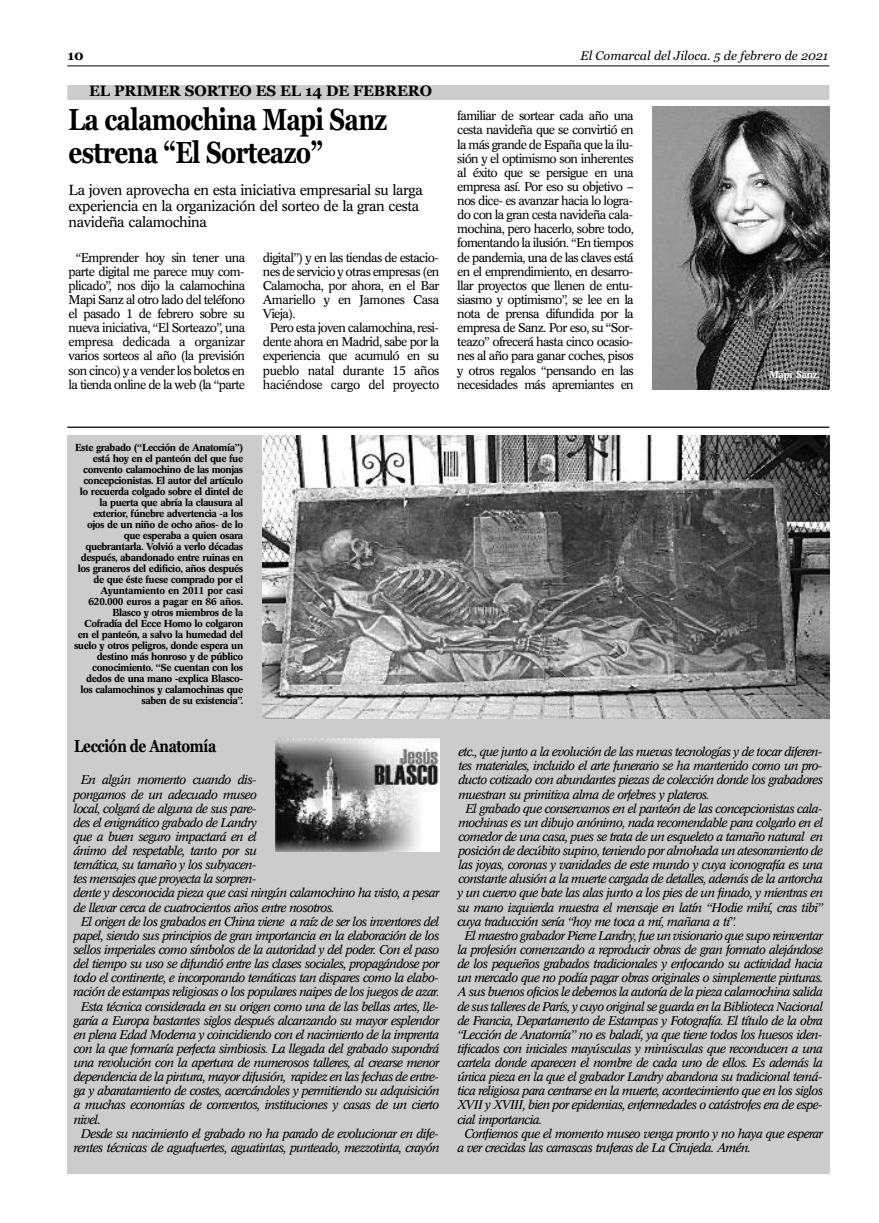
<style>
.page{position:relative;width:879px;height:1223px;background:#fff}
.page>*{position:absolute;margin:0;border:0;box-sizing:border-box;transform-origin:0 0}
.t1{font:700 30.25px/33.1px "Georgia";letter-spacing:-.025em;color:#000;scale:.8 1}
.t2{font:700 17.25px "Georgia";letter-spacing:-.03em;color:#000;scale:.8 1}
.t3{font:700 15px "Georgia";letter-spacing:-.005em;color:#000}
.t4{font:14.38px/15.9px "Concorde BE";letter-spacing:-.035em;color:#000}
.t5{font:700 13.75px "Georgia";color:#000}
.t6{font:italic 12.5px "Concorde BE";letter-spacing:-.06em;color:#000}
.t7{font:12.5px/14.1px "Concorde BE";letter-spacing:-.055em;color:#000;text-align:center}
.t8{font:12.5px "Concorde BE";letter-spacing:-.035em;color:#000}
.t9{font:italic 12.5px "Georgia";color:#000}
.t10{font:500 10px/11px "Concorde BE";letter-spacing:-.045em;color:#000;text-align:right}
.t11{font:500 10px "Concorde BE";letter-spacing:-.02em;color:#fff}
</style>
<div class="page">
<hr style="left:67px;top:66px;width:762px;height:1px;background:#000">
<div style="left:67px;top:435px;width:762px;height:738px;background:#ccc"></div>
<img style="left:276px;top:738px;width:163px;height:113px">
<img style="left:262px;top:435px;width:567px;height:283px">
<hr style="left:67px;top:426px;width:762px;height:2px;background:#000">
<div style="left:67px;top:85px;width:762px;height:15px;background:#ccc"></div>
<img style="left:652px;top:106px;width:177px;height:284px">
<p class="t5" style="left:67px;top:45px;width:18px">10</p>
<p class="t9" style="left:580px;top:47px;width:249px">El Comarcal del Jiloca. 5 de febrero de 2021</p>
<p class="t3" style="left:89px;top:80px;width:344px">EL PRIMER SORTEO ES EL 14 DE FEBRERO</p>
<h1 class="t1" style="left:69px;top:101px;width:400px">La calamochina Mapi Sanz estrena “El Sorteazo”</h1>
<p class="t4" style="left:69px;top:183px;width:356px">La joven aprovecha en esta iniciativa empresarial su larga experiencia en la organización del sorteo de la gran cesta navideña calamochina</p>
<p class="t7" style="left:69px;top:250px;width:178px">“Emprender hoy sin tener una parte digital me parece muy com&shy;plicado”, nos dijo la calamochina Mapi Sanz al otro lado del teléfono el pasado 1 de febrero sobre su nueva iniciativa, “El Sorteazo”, una empresa dedicada a organizar varios sorteos al año (la previsión son cinco) y a vender los boletos en la tienda online de la web (la “parte</p>
<p class="t7" style="left:263px;top:250px;width:177px">digital”) y en las tiendas de estacio-</p>
<p class="t7" style="left:263px;top:264px;width:178px">nes de servicio y otras empresas (en</p>
<p class="t7" style="left:263px;top:278px;width:178px">Calamocha, por ahora, en el Bar</p>
<p class="t8" style="left:263px;top:292px;width:178px">Amariello y en Jamones Casa</p>
<p class="t7" style="left:263px;top:307px;width:34px">Vieja).</p>
<p class="t7" style="left:270px;top:321px;width:170px">Pero esta joven calamochina, resi-</p>
<p class="t7" style="left:263px;top:335px;width:178px">dente ahora en Madrid, sabe por la</p>
<p class="t7" style="left:263px;top:349px;width:178px">experiencia que acumuló en su</p>
<p class="t8" style="left:263px;top:363px;width:178px">pueblo natal durante 15 años</p>
<p class="t8" style="left:263px;top:377px;width:178px">haciéndose cargo del proyecto</p>
<p class="t7" style="left:457px;top:109px;width:178px;text-align:justify">familiar de sortear cada año una cesta navideña que se convirtió en la más grande de España que la ilu&shy;sión y el optimismo son inherentes al éxito que se persigue en una empresa así. Por eso su objetivo – nos dice- es avanzar hacia lo logra&shy;do con la gran cesta navideña cala&shy;mochina, pero hacerlo, sobre todo, fomentando la ilusión. “En tiempos de pandemia, una de las claves está en el emprendimiento, en desarro&shy;llar proyectos que llenen de entu&shy;siasmo y optimismo”, se lee en la nota de prensa difundida por la empresa de Sanz. Por eso, su “Sor&shy;teazo” ofrecerá hasta cinco ocasio&shy;nes al año para ganar coches, pisos y otros regalos “pensando en las necesidades más apremiantes en</p>
<p class="t11" style="left:769px;top:368px;width:52px">Mapi Sanz.</p>
<p class="t10" style="left:74px;top:442px;width:171px">Este grabado (“Lección de Anatomía”) está hoy en el panteón del que fue convento calamochino de las monjas concepcionistas. El autor del artículo lo recuerda colgado sobre el dintel de la puerta que abría la clausura al exterior, fúnebre advertencia -a los ojos de un niño de ocho años- de lo que esperaba a quien osara quebrantarla. Volvió a verlo décadas después, abandonado entre ruinas en los graneros del edificio, años después de que éste fuese comprado por el Ayuntamiento en 2011 por casi 620.000 euros a pagar en 86 años.<br>Blasco y otros miembros de la Cofradía del Ecce Homo lo colgaron en el panteón, a salvo la humedad del suelo y otros peligros, donde espera un destino más honroso y de público conocimiento. “Se cuentan con los dedos de una mano -explica Blasco&shy;los calamochinos y calamochinas que saben de su existencia”.</p>
<h2 class="t2" style="left:74px;top:733px;width:179px">Lección de Anatomía</h2>
<p class="t6" style="left:81px;top:772px;width:177px">En algún momento cuando dis-</p>
<p class="t6" style="left:74px;top:786px;width:185px">pongamos de un adecuado museo</p>
<p class="t6" style="left:74px;top:801px;width:184px">local, colgará de alguna de sus pare-</p>
<p class="t6" style="left:74px;top:815px;width:185px">des el enigmático grabado de Landry</p>
<p class="t6" style="left:74px;top:829px;width:185px">que a buen seguro impactará en el</p>
<p class="t6" style="left:74px;top:843px;width:185px">ánimo del respetable, tanto por su</p>
<p class="t6" style="left:74px;top:857px;width:184px">temática, su tamaño y los subyacen-</p>
<p class="t6" style="left:74px;top:871px;width:184px">tes mensajes que proyecta la sorpren-</p>
<p class="t6" style="left:74px;top:885px;width:367px">dente y desconocida pieza que casi ningún calamochino ha visto, a pesar</p>
<p class="t6" style="left:74px;top:899px;width:262px">de llevar cerca de cuatrocientos años entre nosotros.</p>
<p class="t6" style="left:81px;top:914px;width:360px">El origen de los grabados en China viene a raíz de ser los inventores del</p>
<p class="t6" style="left:74px;top:928px;width:367px">papel, siendo sus principios de gran importancia en la elaboración de los</p>
<p class="t6" style="left:74px;top:942px;width:367px">sellos imperiales como símbolos de la autoridad y del poder. Con el paso</p>
<p class="t6" style="left:74px;top:956px;width:367px">del tiempo su uso se difundió entre las clases sociales, propagándose por</p>
<p class="t6" style="left:74px;top:970px;width:367px">todo el continente, e incorporando temáticas tan dispares como la elabo-</p>
<p class="t6" style="left:74px;top:984px;width:367px">ración de estampas religiosas o los populares naipes de los juegos de azar.</p>
<p class="t6" style="left:81px;top:998px;width:359px">Esta técnica considerada en su origen como una de las bellas artes, lle-</p>
<p class="t6" style="left:74px;top:1012px;width:367px">garía a Europa bastantes siglos después alcanzando su mayor esplendor</p>
<p class="t6" style="left:74px;top:1027px;width:367px">en plena Edad Moderna y coincidiendo con el nacimiento de la imprenta</p>
<p class="t6" style="left:74px;top:1041px;width:367px">con la que formaría perfecta simbiosis. La llegada del grabado supondrá</p>
<p class="t6" style="left:74px;top:1055px;width:367px">una revolución con la apertura de numerosos talleres, al crearse menor</p>
<p class="t6" style="left:74px;top:1069px;width:367px">dependencia de la pintura, mayor difusión, rapidez en las fechas de entre-</p>
<p class="t6" style="left:74px;top:1083px;width:367px">ga y abaratamiento de costes, acercándoles y permitiendo su adquisición</p>
<p class="t6" style="left:74px;top:1097px;width:367px">a muchas economías de conventos, instituciones y casas de un cierto</p>
<p class="t6" style="left:74px;top:1111px;width:29px">nivel.</p>
<p class="t6" style="left:81px;top:1125px;width:359px">Desde su nacimiento el grabado no ha parado de evolucionar en dife-</p>
<p class="t6" style="left:74px;top:1140px;width:367px">rentes técnicas de aguafuertes, aguatintas, punteado, mezzotinta, crayón</p>
<p class="t6" style="left:458px;top:744px;width:365px">etc., que junto a la evolución de las nuevas tecnologías y de tocar diferen-</p>
<p class="t6" style="left:458px;top:758px;width:365px">tes materiales, incluido el arte funerario se ha mantenido como un pro-</p>
<p class="t6" style="left:458px;top:772px;width:366px">ducto cotizado con abundantes piezas de colección donde los grabadores</p>
<p class="t6" style="left:458px;top:786px;width:253px">muestran su primitiva alma de orfebres y plateros.</p>
<p class="t6" style="left:465px;top:801px;width:358px">El grabado que conservamos en el panteón de las concepcionistas cala-</p>
<p class="t6" style="left:458px;top:815px;width:366px">mochinas es un dibujo anónimo, nada recomendable para colgarlo en el</p>
<p class="t6" style="left:458px;top:829px;width:366px">comedor de una casa, pues se trata de un esqueleto a tamaño natural en</p>
<p class="t6" style="left:458px;top:843px;width:366px">posición de decúbito supino, teniendo por almohada un atesoramiento de</p>
<p class="t6" style="left:458px;top:857px;width:366px">las joyas, coronas y vanidades de este mundo y cuya iconografía es una</p>
<p class="t6" style="left:458px;top:871px;width:366px">constante alusión a la muerte cargada de detalles, además de la antorcha</p>
<p class="t6" style="left:457px;top:885px;width:367px">y un cuervo que bate las alas junto a los pies de un finado, y mientras en</p>
<p class="t6" style="left:457px;top:899px;width:367px">su mano izquierda muestra el mensaje en latín “Hodie mihí, cras tibi”</p>
<p class="t6" style="left:457px;top:914px;width:281px">cuya traducción sería “hoy me toca a mí, mañana a tí”.</p>
<p class="t6" style="left:464px;top:928px;width:360px">El maestro grabador Pierre Landry, fue un visionario que supo reinventar</p>
<p class="t6" style="left:457px;top:942px;width:367px">la profesión comenzando a reproducir obras de gran formato alejándose</p>
<p class="t6" style="left:457px;top:956px;width:367px">de los pequeños grabados tradicionales y enfocando su actividad hacia</p>
<p class="t6" style="left:457px;top:970px;width:367px">un mercado que no podía pagar obras originales o simplemente pinturas.</p>
<p class="t6" style="left:457px;top:984px;width:367px">A sus buenos oficios le debemos la autoría de la pieza calamochina salida</p>
<p class="t6" style="left:457px;top:998px;width:367px">de sus talleres de París, y cuyo original se guarda en la Biblioteca Nacional</p>
<p class="t6" style="left:457px;top:1012px;width:367px">de Francia, Departamento de Estampas y Fotografía. El título de la obra</p>
<p class="t6" style="left:457px;top:1027px;width:367px">“Lección de Anatomía” no es baladí, ya que tiene todos los huesos iden-</p>
<p class="t6" style="left:457px;top:1041px;width:367px">tificados con iniciales mayúsculas y minúsculas que reconducen a una</p>
<p class="t6" style="left:457px;top:1055px;width:367px">cartela donde aparecen el nombre de cada uno de ellos. Es además la</p>
<p class="t6" style="left:457px;top:1069px;width:367px">única pieza en la que el grabador Landry abandona su tradicional temá-</p>
<p class="t6" style="left:457px;top:1083px;width:367px">tica religiosa para centrarse en la muerte, acontecimiento que en los siglos</p>
<p class="t6" style="left:457px;top:1097px;width:367px">XVII y XVIII, bien por epidemias, enfermedades o catástrofes era de espe-</p>
<p class="t6" style="left:457px;top:1111px;width:86px">cial importancia.</p>
<p class="t6" style="left:464px;top:1125px;width:360px">Confiemos que el momento museo venga pronto y no haya que esperar</p>
<p class="t6" style="left:457px;top:1140px;width:295px">a ver crecidas las carrascas truferas de La Cirujeda. Amén.</p>
</div>
